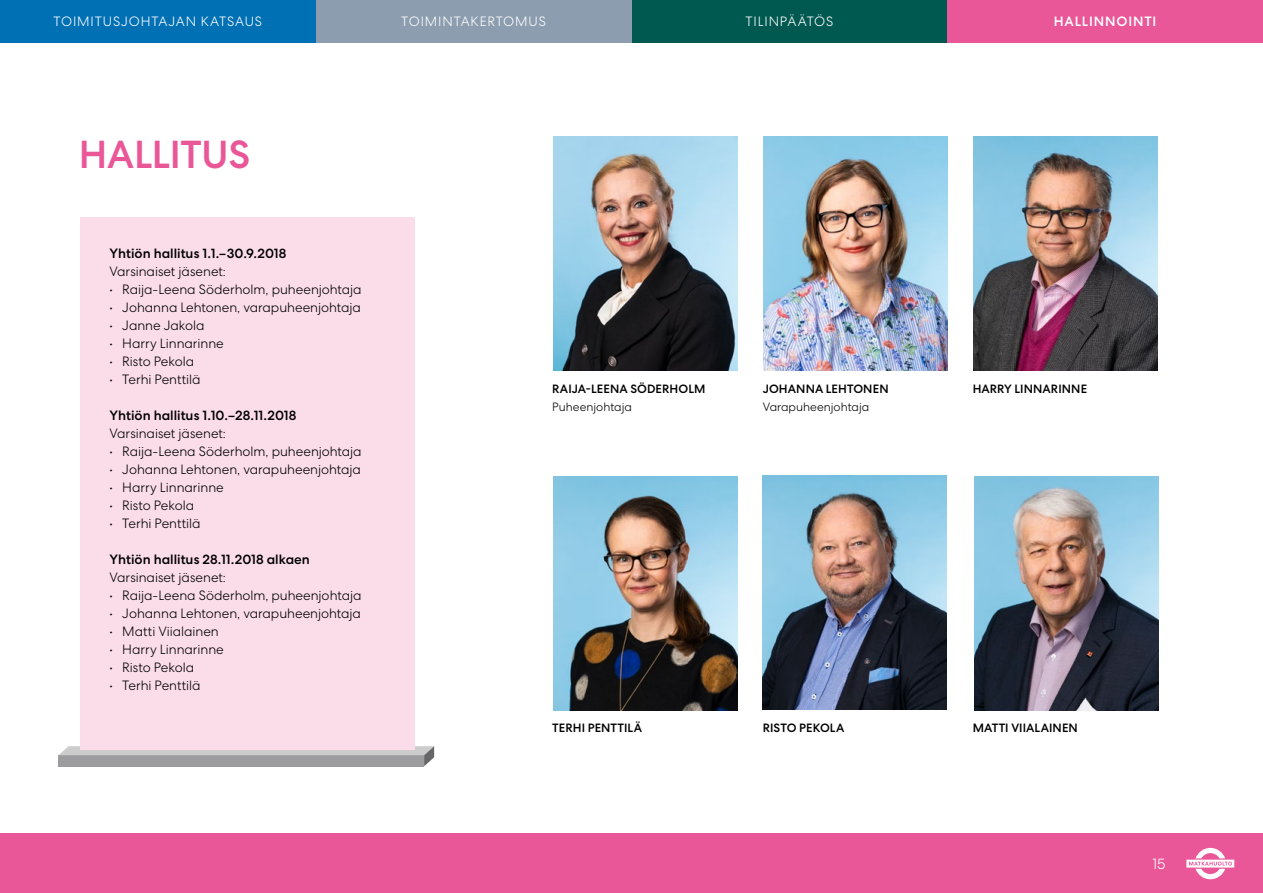
<style>
.page{position:relative;width:1263px;height:893px;background:#fff}
.page>*{position:absolute;margin:0;border:0;box-sizing:border-box;transform-origin:0 0}
.t1{font:500 39px "Centra No 2";letter-spacing:-.005em;color:#ea5798}
.t2{font:300 15px "Centra No 2";color:#fff}
.t3{font:300 13.5px "Centra No 2";letter-spacing:-.005em;color:#000}
.t4{font:500 13.5px "Centra No 2";color:#000}
.t5{font:300 13.5px "Centra No 2";letter-spacing:.06em;color:#fff}
.t6{font:500 13.5px "Centra No 2";letter-spacing:.065em;color:#fff}
.t7{font:500 12px "Centra No 2";letter-spacing:.01em;color:#000}
.t8{font:300 12px "Centra No 2";color:#000}
</style>
<div class="page">
<div style="left:0;top:0;width:316px;height:43px;background:#0070b5"></div>
<div style="left:631px;top:0;width:316px;height:43px;background:#005950"></div>
<div style="left:316px;top:0;width:315px;height:43px;background:#8b9daf"></div>
<div style="left:947px;top:0;width:316px;height:43px;background:#ea5798"></div>
<div style="left:0;top:834px;width:1263px;height:59px;background:#ea5798"></div>
<svg style="left:58px;top:746px;width:376px;height:20px;background:#b0aeb0"></svg>
<div style="left:80px;top:217px;width:335px;height:532px;background:#fbddea"></div>
<img style="left:553px;top:476px;width:184px;height:234px">
<img style="left:553px;top:137px;width:184px;height:234px">
<img style="left:763px;top:137px;width:185px;height:234px">
<img style="left:974px;top:137px;width:184px;height:234px">
<img style="left:763px;top:476px;width:184px;height:234px">
<img style="left:974px;top:476px;width:184px;height:234px">
<svg style="left:1186px;top:848px;width:48px;height:31px"></svg>
<p class="t5" style="left:54px;top:14px;width:210px">TOIMITUSJOHTAJAN KATSAUS</p>
<p class="t5" style="left:401px;top:14px;width:146px">TOIMINTAKERTOMUS</p>
<p class="t5" style="left:746px;top:14px;width:89px">TILINPÄÄTÖS</p>
<p class="t6" style="left:1054px;top:14px;width:104px">HALLINNOINTI</p>
<h1 class="t1" style="left:79px;top:131px;width:173px">HALLITUS</h1>
<p class="t4" style="left:109px;top:245px;width:178px">Yhtiön hallitus 1.1.–30.9.2018</p>
<p class="t3" style="left:109px;top:263px;width:118px">Varsinaiset jäsenet:</p>
<p class="t3" style="left:109px;top:281px;width:254px">• Raija-Leena Söderholm, puheenjohtaja</p>
<p class="t3" style="left:109px;top:299px;width:253px">• Johanna Lehtonen, varapuheenjohtaja</p>
<p class="t3" style="left:109px;top:317px;width:97px">• Janne Jakola</p>
<p class="t3" style="left:109px;top:335px;width:116px">• Harry Linnarinne</p>
<p class="t3" style="left:109px;top:353px;width:86px">• Risto Pekola</p>
<p class="t3" style="left:109px;top:371px;width:93px">• Terhi Penttilä</p>
<p class="t4" style="left:109px;top:407px;width:188px">Yhtiön hallitus 1.10.–28.11.2018</p>
<p class="t3" style="left:109px;top:425px;width:118px">Varsinaiset jäsenet:</p>
<p class="t3" style="left:109px;top:443px;width:254px">• Raija-Leena Söderholm, puheenjohtaja</p>
<p class="t3" style="left:109px;top:461px;width:253px">• Johanna Lehtonen, varapuheenjohtaja</p>
<p class="t3" style="left:109px;top:479px;width:116px">• Harry Linnarinne</p>
<p class="t3" style="left:109px;top:497px;width:86px">• Risto Pekola</p>
<p class="t3" style="left:109px;top:515px;width:93px">• Terhi Penttilä</p>
<p class="t4" style="left:109px;top:551px;width:202px">Yhtiön hallitus 28.11.2018 alkaen</p>
<p class="t3" style="left:109px;top:569px;width:118px">Varsinaiset jäsenet:</p>
<p class="t3" style="left:109px;top:587px;width:253px">• Raija-Leena Söderholm, puheenjohtaja</p>
<p class="t3" style="left:109px;top:605px;width:253px">• Johanna Lehtonen, varapuheenjohtaja</p>
<p class="t3" style="left:109px;top:623px;width:111px">• Matti Viialainen</p>
<p class="t3" style="left:109px;top:641px;width:116px">• Harry Linnarinne</p>
<p class="t3" style="left:109px;top:659px;width:86px">• Risto Pekola</p>
<p class="t3" style="left:109px;top:677px;width:93px">• Terhi Penttilä</p>
<p class="t7" style="left:552px;top:382px;width:155px">RAIJA-LEENA SÖDERHOLM</p>
<p class="t8" style="left:552px;top:400px;width:81px">Puheenjohtaja</p>
<p class="t7" style="left:763px;top:382px;width:127px">JOHANNA LEHTONEN</p>
<p class="t8" style="left:763px;top:400px;width:108px">Varapuheenjohtaja</p>
<p class="t7" style="left:973px;top:382px;width:116px">HARRY LINNARINNE</p>
<p class="t7" style="left:552px;top:721px;width:91px">TERHI PENTTILÄ</p>
<p class="t7" style="left:763px;top:721px;width:83px">RISTO PEKOLA</p>
<p class="t7" style="left:973px;top:721px;width:107px">MATTI VIIALAINEN</p>
<p class="t2" style="left:1152px;top:855px;width:15px">15</p>
</div>
